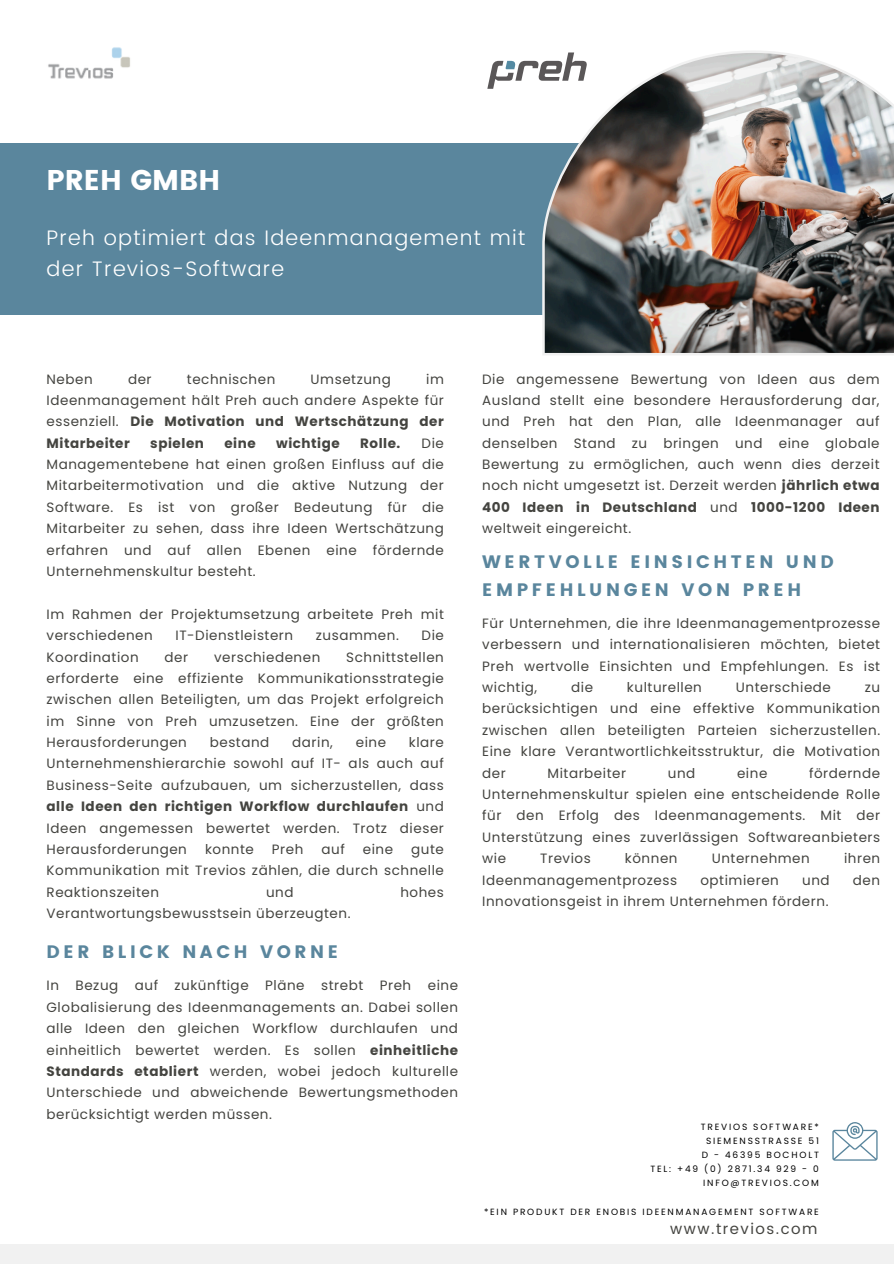
<style>
.page{position:relative;width:894px;height:1264px;background:#fff}
.page>*{position:absolute;margin:0;border:0;box-sizing:border-box;transform-origin:0 0}
.t1{font:28.5px "Poppins";color:#fff}
.t2{font:300 21px/31.5px "Poppins";letter-spacing:.06em;color:#fff}
.t3{font:18px/28.2px "Poppins";letter-spacing:.2em;color:#5a869d}
.t4{font:15px "Poppins";letter-spacing:.1em;color:#444440}
.t5{font:13.5px/21.3px "Poppins";letter-spacing:.04em;color:#444440;text-align:justify}
.t6{font:700 13.5px "Poppins";letter-spacing:.04em;color:#444440}
.t7{font:9px "Poppins";letter-spacing:.2em;color:#000}
.s1{font-weight:700}
</style>
<div class="page">
<div style="left:0;top:143px;width:893px;height:171px;background:#5a869d"></div>
<img style="left:542px;top:51px;width:351px;height:304px">
<div style="left:0;top:1244px;width:893px;height:19px;background:#f1f1f1"></div>
<img style="left:48px;top:47px;width:82px;height:32px">
<svg style="left:832px;top:1122px;width:45px;height:38px"></svg>
<svg style="left:487px;top:52px;width:100px;height:37px"></svg>
<p class="t1" style="left:47px;top:163px;width:175px">PREH GMBH</p>
<p class="t2" style="left:47px;top:221px;width:480px">Preh optimiert das Ideenmanagement mit der Trevios-Software</p>
<h1 class="t5" style="left:47px;top:368px;width:399px;text-indent:379px">im Ideenmanagement hält Preh auch andere Aspekte für essenziell. <span class="s1">Die Motivation und Wertschätzung der Mitarbeiter</span></h1>
<h1 class="t5" style="left:47px;top:368px;width:48px">Neben</h1>
<h1 class="t5" style="left:128px;top:368px;width:25px">der</h1>
<h1 class="t5" style="left:187px;top:368px;width:90px">technischen</h1>
<h1 class="t5" style="left:310px;top:368px;width:82px">Umsetzung</h1>
<h1 class="t6" style="left:150px;top:433px;width:55px">spielen</h1>
<h1 class="t6" style="left:224px;top:433px;width:33px">eine</h1>
<h1 class="t6" style="left:276px;top:433px;width:65px">wichtige</h1>
<h1 class="t6" style="left:360px;top:433px;width:42px">Rolle.</h1>
<h1 class="t5" style="left:47px;top:432px;width:399px;text-indent:375px">Die Managementebene hat einen großen Einfluss auf die Mitarbeitermotivation und die aktive Nutzung der Software. Es ist von großer Bedeutung für die Mitarbeiter zu sehen, dass ihre Ideen Wertschätzung erfahren und auf allen Ebenen eine fördernde Unternehmenskultur besteht.</h1>
<h2 class="t5" style="left:47px;top:603px;width:399px">Im Rahmen der Projektumsetzung arbeitete Preh mit verschiedenen</h2>
<h2 class="t5" style="left:175px;top:624px;width:119px">IT-Dienstleistern</h2>
<h2 class="t5" style="left:316px;top:624px;width:84px">zusammen.</h2>
<h2 class="t5" style="left:421px;top:624px;width:24px">Die</h2>
<h2 class="t5" style="left:47px;top:646px;width:399px;text-indent:299px">Schnittstellen erforderte eine effiziente Kommunikationsstrategie zwischen allen Beteiligten, um das Projekt erfolgreich im Sinne von Preh umzusetzen. Eine der größten Herausforderungen</h2>
<h2 class="t5" style="left:47px;top:646px;width:94px">Koordination</h2>
<h2 class="t5" style="left:164px;top:646px;width:25px">der</h2>
<h2 class="t5" style="left:214px;top:646px;width:108px">verschiedenen</h2>
<h2 class="t5" style="left:210px;top:731px;width:61px">bestand</h2>
<h2 class="t5" style="left:292px;top:731px;width:42px">darin,</h2>
<h2 class="t5" style="left:355px;top:731px;width:32px">eine</h2>
<h2 class="t5" style="left:47px;top:731px;width:399px;text-indent:362px">klare Unternehmenshierarchie sowohl auf IT- als auch auf Business-Seite aufzubauen, um sicherzustellen, dass <span class="s1">alle Ideen den richtigen Workflow durchlaufen</span> und Ideen angemessen bewertet werden. Trotz dieser Herausforderungen</h2>
<h2 class="t5" style="left:205px;top:838px;width:50px">konnte</h2>
<h2 class="t5" style="left:272px;top:838px;width:33px">Preh</h2>
<h2 class="t5" style="left:321px;top:838px;width:25px">auf</h2>
<h2 class="t5" style="left:363px;top:838px;width:32px">eine</h2>
<h2 class="t5" style="left:47px;top:838px;width:399px;text-indent:364px">gute Kommunikation mit Trevios zählen, die durch schnelle Reaktionszeiten</h2>
<h2 class="t5" style="left:266px;top:881px;width:29px">und</h2>
<h2 class="t5" style="left:400px;top:881px;width:45px">hohes</h2>
<h2 class="t5" style="left:47px;top:902px;width:305px">Verantwortungsbewusstsein überzeugten.</h2>
<p class="t3" style="left:47px;top:937px;width:293px">DER BLICK NACH VORNE</p>
<p class="t5" style="left:47px;top:974px;width:413px">In Bezug auf zukünftige Pläne strebt Preh eine Globalisierung des Ideenmanagements an. Dabei sollen alle Ideen den gleichen Workflow durchlaufen und einheitlich bewertet werden. Es sollen <span class="s1">einheitliche Standards etabliert</span> werden, wobei jedoch kulturelle Unterschiede und abweichende Bewertungsmethoden berücksichtigt werden müssen.</p>
<p class="t5" style="left:482px;top:368px;width:399px">Die angemessene Bewertung von Ideen aus dem Ausland stellt eine besondere Herausforderung dar, und Preh hat den Plan, alle Ideenmanager auf denselben Stand zu bringen und eine globale Bewertung zu ermöglichen, auch wenn dies derzeit noch nicht umgesetzt ist. Derzeit werden <span class="s1">jährlich etwa 400 Ideen in Deutschland</span> und <span class="s1">1000-1200 Ideen </span>weltweit eingereicht.</p>
<p class="t3" style="left:482px;top:547px;width:353px">WERTVOLLE EINSICHTEN UND<br>EMPFEHLUNGEN VON PREH</p>
<p class="t5" style="left:482px;top:612px;width:399px">Für Unternehmen, die ihre Ideenmanagementprozesse verbessern und internationalisieren möchten, bietet Preh wertvolle Einsichten und Empfehlungen. Es ist wichtig,</p>
<p class="t5" style="left:571px;top:676px;width:23px">die</p>
<p class="t5" style="left:626px;top:676px;width:76px">kulturellen</p>
<p class="t5" style="left:735px;top:676px;width:97px">Unterschiede</p>
<p class="t5" style="left:482px;top:676px;width:399px;text-indent:382px">zu berücksichtigen und eine effektive Kommunikation zwischen allen beteiligten Parteien sicherzustellen.<br>Eine klare Verantwortlichkeitsstruktur, die Motivation der</p>
<p class="t5" style="left:482px;top:762px;width:399px;text-indent:327px">fördernde Unternehmenskultur spielen eine entscheidende Rolle für den Erfolg des Ideenmanagements. Mit der Unterstützung eines zuverlässigen Softwareanbieters wie</p>
<p class="t5" style="left:547px;top:762px;width:80px">Mitarbeiter</p>
<p class="t5" style="left:667px;top:762px;width:29px">und</p>
<p class="t5" style="left:736px;top:762px;width:32px">eine</p>
<p class="t5" style="left:540px;top:847px;width:52px">Trevios</p>
<p class="t5" style="left:624px;top:847px;width:54px">können</p>
<p class="t5" style="left:711px;top:847px;width:100px">Unternehmen</p>
<p class="t5" style="left:843px;top:847px;width:38px">ihren</p>
<p class="t5" style="left:482px;top:869px;width:196px">Ideenmanagementprozess</p>
<p class="t5" style="left:700px;top:869px;width:80px">optimieren</p>
<p class="t5" style="left:802px;top:869px;width:29px">und</p>
<p class="t5" style="left:852px;top:869px;width:29px">den</p>
<p class="t5" style="left:482px;top:890px;width:347px">Innovationsgeist in ihrem Unternehmen fördern.</p>
<h4 class="t7" style="left:700px;top:1120px;width:119px">TREVIOS SOFTWARE*</h4>
<h4 class="t7" style="left:705px;top:1134px;width:114px">SIEMENSSTRASSE 51</h4>
<h3 class="t7" style="left:701px;top:1148px;width:119px">D - 46395 BOCHOLT</h3>
<h5 class="t7" style="left:650px;top:1162px;width:170px">TEL: +49 (0) 2871.34 929 - 0</h5>
<h3 class="t7" style="left:703px;top:1176px;width:117px">INFO@TREVIOS.COM</h3>
<h5 class="t7" style="left:484px;top:1205px;width:336px">*EIN PRODUKT DER ENOBIS IDEENMANAGEMENT SOFTWARE</h5>
<h4 class="t4" style="left:670px;top:1219px;width:149px">www.trevios.com</h4>
</div>
